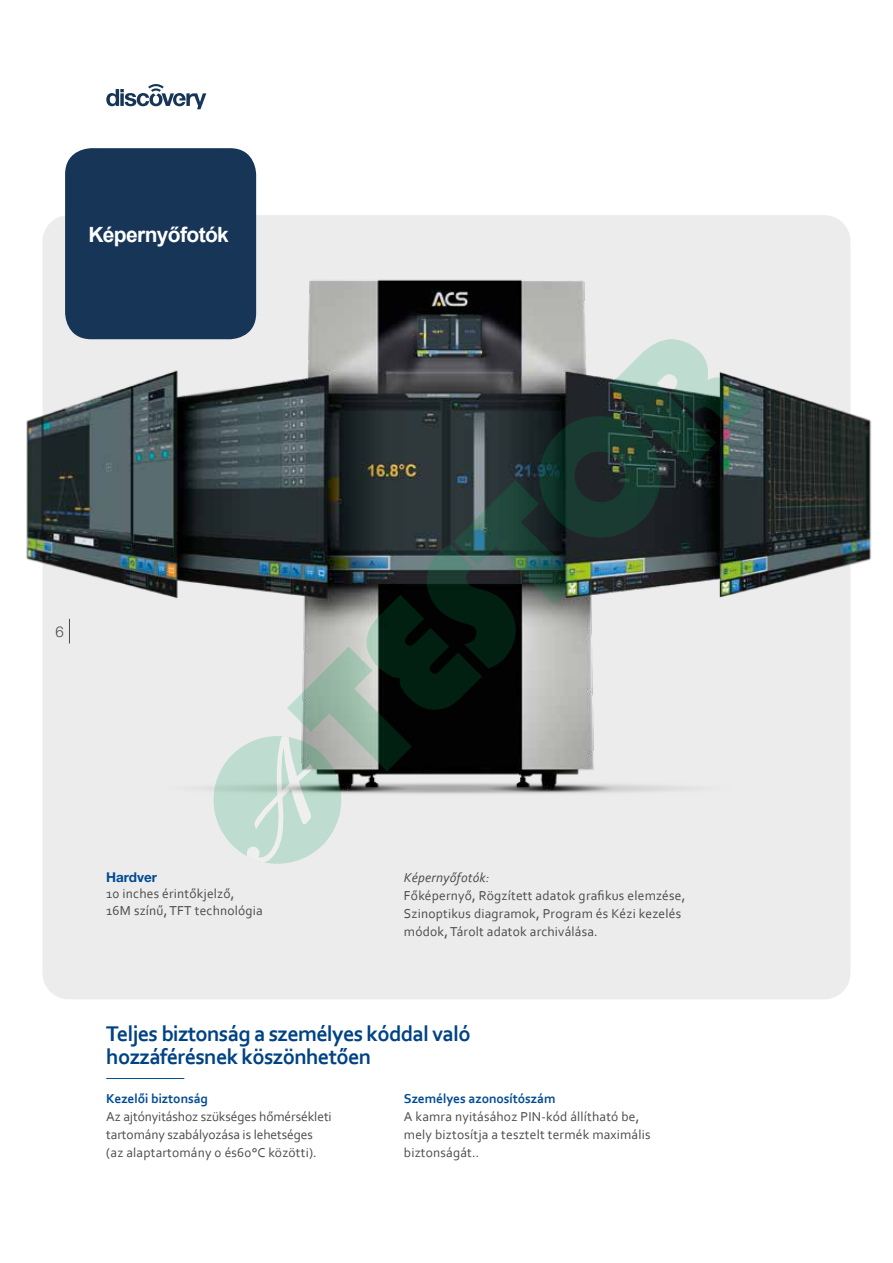
<style>
.page{position:relative;width:893px;height:1263px;background:#fff}
.page>*{position:absolute;margin:0;border:0;box-sizing:border-box;transform-origin:0 0}
.t1{font:700 22.35px/22.5px "Corbel";letter-spacing:-.03em;color:#004284}
.t2{font:700 21px "Arial";letter-spacing:-.03em;color:#fff}
.t3{font:300 15px "Helvetica Neue LT Std";color:#4a4a49}
.t4{font:13.5px/18px "Corbel";letter-spacing:.015em;color:#4a4a49}
.t5{font:13.5px/18px "Corbel";letter-spacing:-.005em;color:#4a4a49}
.t6{font:700 13.5px "Corbel";letter-spacing:-.005em;color:#004a93}
.t7{font:italic 13.5px "Corbel";letter-spacing:.015em;color:#4a4a49}
.t8{font:700 13.5px "Helvetica Neue LT Std";letter-spacing:-.005em;color:#004a93}
</style>
<div class="page">
<div style="left:43px;top:215px;width:807px;height:784px;background:#edeced;border-radius:26px"></div>
<hr style="left:106px;top:1078px;width:78px;height:1px;background:#004a93">
<img style="left:26px;top:257px;width:846px;height:537px">
<div style="left:65px;top:148px;width:191px;height:191px;background:#173557;border-radius:26px"></div>
<svg style="left:106px;top:84px;width:100px;height:25px"></svg>
<svg style="left:284px;top:318px;width:475px;height:475px"></svg>
<svg style="left:187px;top:709px;width:181px;height:155px"></svg>
<h2 class="t2" style="left:88px;top:220px;width:142px">Képernyőfotók</h2>
<p class="t3" style="left:55px;top:623px;width:10px">6</p>
<p class="t8" style="left:106px;top:868px;width:52px">Hardver</p>
<p class="t4" style="left:106px;top:885px;width:158px;line-height:16.5px">10 inches érintőkjelző,<br>16M színű, TFT technológia</p>
<p class="t7" style="left:404px;top:869px;width:87px">Képernyőfotók:</p>
<p class="t4" style="left:404px;top:886px;width:283px">Főképernyő, Rögzített adatok grafikus elemzése,<br>Szinoptikus diagramok, Program és Kézi kezelés módok, Tárolt adatok archiválása.</p>
<h1 class="t1" style="left:106px;top:1022px;width:366px">Teljes biztonság a személyes kóddal való hozzáférésnek köszönhetően</h1>
<p class="t6" style="left:106px;top:1090px;width:103px">Kezelői biztonság</p>
<p class="t5" style="left:106px;top:1107px;width:227px">Az ajtónyitáshoz szükséges hőmérsékleti tartomány szabályozása is lehetséges (az alaptartomány 0 és60°C közötti).</p>
<p class="t6" style="left:404px;top:1090px;width:153px">Személyes azonosítószám</p>
<p class="t4" style="left:404px;top:1107px;width:248px">A kamra nyitásához PIN-kód állítható be, mely biztosítja a tesztelt termék maximális biztonságát..</p>
</div>
